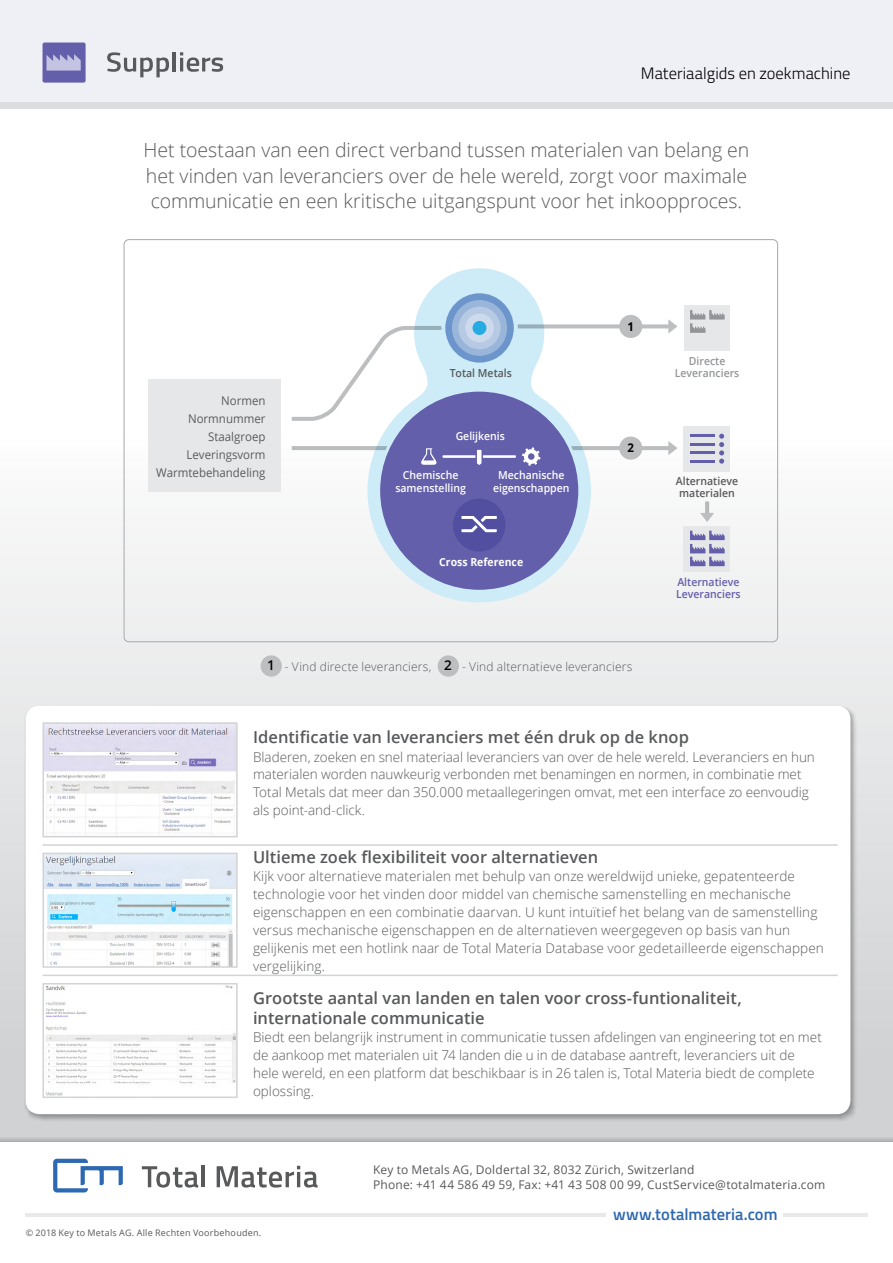
<style>
.page{position:relative;width:893px;height:1263px;background:#fff}
.page>*{position:absolute;margin:0;border:0;box-sizing:border-box;transform-origin:0 0}
.t1{font:300 19.5px/25.5px "Open Sans";letter-spacing:-.005em;color:#58595b;text-align:justify}
.t2{font:600 16.5px/19.5px "Open Sans";color:#58595b}
.t3{font:300 16.5px "Titillium Web";color:#000}
.t4{font:600 16.5px "Titillium Web";color:#2d68b2}
.t5{font:300 13.5px/18px "Open Sans";letter-spacing:.005em;color:#58595b}
.t6{font:12px/15px "Open Sans";letter-spacing:.015em;color:#58595b}
.t7{font:12px/18.1px "Open Sans";color:#5a5b5d;text-align:right;scale:.95 1}
.t8{font:300 12px "Open Sans";letter-spacing:.015em;color:#58595b}
.t9{font:700 12px "Open Sans";color:#000;scale:.95 1}
.t10{font:600 11.1px/13px "Open Sans";color:#fff;text-align:center;scale:.95 1}
.t11{font:600 11.1px/12px "Open Sans";color:#58595b;scale:.95 1}
.t12{font:600 11.1px/12px "Open Sans";color:#645faa;scale:.95 1}
.t13{font:600 11.1px/12px "Open Sans";color:#939598;text-align:center;scale:.95 1}
.t14{font:700 11.1px "Open Sans";color:#fff;scale:.95 1}
.t15{font:9px "Open Sans";letter-spacing:.025em;color:#58595b}
.s1{font-weight:600;font-size:13.5px;color:#000}
</style>
<div class="page">
<div style="left:0;top:368px;width:893px;height:774px;background:linear-gradient(to bottom,#fff,#cbcdcf)"></div>
<div style="left:24px;top:704px;width:834px;height:418px;background:#000;opacity:.31"></div>
<div style="left:26px;top:706px;width:824px;height:408px;background:#fff;border-radius:14px"></div>
<img style="left:46px;top:725px;width:189px;height:109px">
<div style="left:43px;top:722px;width:195px;height:115px;border:2px solid #d1d3d4"></div>
<img style="left:46px;top:856px;width:189px;height:109px">
<div style="left:43px;top:853px;width:195px;height:115px;border:2px solid #d1d3d4"></div>
<img style="left:46px;top:986px;width:189px;height:109px">
<div style="left:43px;top:983px;width:195px;height:115px;border:2px solid #d1d3d4"></div>
<hr style="left:43px;top:844px;width:795px;height:2px;background:#d1d3d4">
<hr style="left:43px;top:974px;width:795px;height:2px;background:#d1d3d4">
<div style="left:0;top:0;width:893px;height:102px;background:#efeff6"></div>
<div style="left:0;top:102px;width:893px;height:6px;background:#dcddde"></div>
<hr style="left:26px;top:1214px;width:580px;height:3px;background:#e9e9ea">
<hr style="left:783px;top:1214px;width:84px;height:3px;background:#e9e9ea">
<svg style="left:142px;top:1166px;width:56px;height:21px"></svg>
<hr style="left:202px;top:1165px;width:3px;height:22px;background:#58595b">
<svg style="left:217px;top:1166px;width:101px;height:21px"></svg>
<svg style="left:53px;top:1159px;width:70px;height:33px"></svg>
<div style="left:43px;top:43px;width:43px;height:40px;background:#645faa;border-radius:2px"></div>
<svg style="left:46px;top:54px;width:35px;height:17px"></svg>
<svg style="left:0;top:1123px;width:893px;height:19px;background:#cbccce"></svg>
<div style="left:148px;top:380px;width:133px;height:112px;background:#e6e7e8"></div>
<div style="left:367px;top:379px;width:224px;height:223px;background:#cdecf8;border-radius:50%"></div>
<div style="left:414px;top:268px;width:130px;height:130px;background:#cdecf8;border-radius:50%"></div>
<div style="left:684px;top:426px;width:46px;height:45px;background:#e6e7e8"></div>
<div style="left:684px;top:526px;width:46px;height:45px;background:#e6e7e8"></div>
<hr style="left:690px;top:435px;width:25px;height:2px;background:#645faa">
<hr style="left:690px;top:443px;width:25px;height:3px;background:#645faa">
<hr style="left:690px;top:452px;width:25px;height:2px;background:#645faa">
<svg style="left:719px;top:434px;width:5px;height:30px"></svg>
<hr style="left:690px;top:460px;width:25px;height:2px;background:#645faa">
<hr style="left:292px;top:446px;width:119px;height:4px;background:#bcbec0">
<svg style="left:571px;top:446px;width:97px;height:4px"></svg>
<div style="left:379px;top:390px;width:201px;height:201px;background:#645faa;border-radius:50%"></div>
<svg style="left:421px;top:448px;width:16px;height:17px"></svg>
<svg style="left:522px;top:447px;width:18px;height:19px"></svg>
<hr style="left:442px;top:455px;width:74px;height:3px;background:#fff">
<svg style="left:475px;top:449px;width:9px;height:16px"></svg>
<div style="left:453px;top:498px;width:53px;height:54px;background:#524fa1;border-radius:50%"></div>
<svg style="left:461px;top:516px;width:36px;height:17px"></svg>
<svg style="left:668px;top:441px;width:9px;height:14px"></svg>
<svg style="left:668px;top:319px;width:9px;height:14px"></svg>
<hr style="left:705px;top:501px;width:4px;height:14px;background:#bcbec0">
<svg style="left:700px;top:513px;width:14px;height:9px"></svg>
<div style="left:619px;top:436px;width:23px;height:24px;background:#bcbec0;border-radius:50%"></div>
<svg style="left:518px;top:324px;width:150px;height:4px"></svg>
<div style="left:619px;top:315px;width:23px;height:23px;background:#bcbec0;border-radius:50%"></div>
<div style="left:441px;top:289px;width:77px;height:78px;background:#cdecf8;border:8px solid #cdecf8;border-radius:50%"></div>
<div style="left:445px;top:293px;width:69px;height:70px;background:#6c95cb;border-radius:50%"></div>
<div style="left:452px;top:300px;width:55px;height:56px;background:#99b5d9;border-radius:50%"></div>
<div style="left:458px;top:306px;width:43px;height:43px;background:#b6cae4;border-radius:50%"></div>
<div style="left:465px;top:313px;width:29px;height:29px;background:#cdd9ec;border-radius:50%"></div>
<div style="left:472px;top:321px;width:14px;height:14px;background:#24abe2;border-radius:50%"></div>
<svg style="left:292px;top:326px;width:166px;height:95px"></svg>
<svg style="left:504px;top:365px;width:37px;height:32px"></svg>
<svg style="left:690px;top:531px;width:35px;height:35px"></svg>
<div style="left:684px;top:305px;width:46px;height:45px;background:#e6e7e8"></div>
<svg style="left:690px;top:310px;width:35px;height:23px"></svg>
<div style="left:261px;top:655px;width:21px;height:22px;background:#bcbec0;border-radius:50%"></div>
<div style="left:438px;top:655px;width:21px;height:22px;background:#bcbec0;border-radius:50%"></div>
<svg style="left:107px;top:52px;width:62px;height:25px"></svg>
<hr style="left:173px;top:52px;width:3px;height:19px;background:#58595b">
<svg style="left:180px;top:52px;width:43px;height:20px"></svg>
<p class="t3" style="left:641px;top:61px;width:211px">Materiaalgids en zoekmachine</p>
<h1 class="t1" style="left:144px;top:137px;width:607px">Het toestaan van een direct verband tussen materialen van belang en het vinden van leveranciers over de hele wereld, zorgt voor maximale communicatie en een kritische uitgangspunt voor het inkoopproces.</h1>
<p class="t7" style="left:156px;top:391px;width:117px">Normen<br>Normnummer<br>Staalgroep<br>Leveringsvorm<br>Warmtebehandeling</p>
<p class="t11" style="left:450px;top:366px;width:67px">Total Metals</p>
<p class="t10" style="left:456px;top:429px;width:53px">Gelijkenis</p>
<p class="t10" style="left:395px;top:468px;width:76px">Chemische samenstelling</p>
<p class="t10" style="left:493px;top:468px;width:82px">Mechanische eigenschappen</p>
<p class="t14" style="left:439px;top:554px;width:90px">Cross Reference</p>
<p class="t9" style="left:627px;top:318px;width:8px">1</p>
<p class="t9" style="left:627px;top:439px;width:8px">2</p>
<p class="t8" style="left:267px;top:658px;width:367px"><span class="s1">1</span> - Vind directe leveranciers, <span class="s1">2</span> - Vind alternatieve leveranciers</p>
<p class="t13" style="left:675px;top:354px;width:69px">Directe<br>Leveranciers</p>
<p class="t11" style="left:676px;top:475px;width:67px">Alternatieve materialen</p>
<p class="t12" style="left:676px;top:576px;width:69px">Alternatieve<br>Leveranciers</p>
<p class="t2" style="left:253px;top:727px;width:437px">Identificatie van leveranciers met één druk op de knop</p>
<p class="t5" style="left:253px;top:747px;width:563px">Bladeren, zoeken en snel materiaal leveranciers van over de hele wereld. Leveranciers en hun materialen worden nauwkeurig verbonden met benamingen en normen, in combinatie met Total Metals dat meer dan 350.000 metaallegeringen omvat, met een interface zo eenvoudig als point-and-click.</p>
<p class="t2" style="left:253px;top:847px;width:347px">Ultieme zoek flexibiliteit voor alternatieven</p>
<p class="t5" style="left:253px;top:867px;width:572px">Kijk voor alternatieve materialen met behulp van onze wereldwijd unieke, gepatenteerde technologie voor het vinden door middel van chemische samenstelling en mechanische eigenschappen en een combinatie daarvan. U kunt intuïtief het belang van de samenstelling versus mechanische eigenschappen en de alternatieven weergegeven op basis van hun gelijkenis met een hotlink naar de Total Materia Database voor gedetailleerde eigenschappen vergelijking.</p>
<p class="t2" style="left:253px;top:988px;width:490px">Grootste aantal van landen en talen voor cross-funtionaliteit, internationale communicatie</p>
<p class="t5" style="left:253px;top:1027px;width:570px">Biedt een belangrijk instrument in communicatie tussen afdelingen van engineering tot en met de aankoop met materialen uit 74 landen die u in de database aantreft, leveranciers uit de hele wereld, en een platform dat beschikbaar is in 26 talen is, Total Materia biedt de complete oplossing.</p>
<p class="t15" style="left:26px;top:1226px;width:237px">© 2018 Key to Metals AG. Alle Rechten Voorbehouden.</p>
<p class="t6" style="left:373px;top:1162px;width:454px">Key to Metals AG, Doldertal 32, 8032 Zürich, Switzerland<br>Phone: +41 44 586 49 59, Fax: +41 43 508 00 99, CustService@totalmateria.com</p>
<p class="t4" style="left:613px;top:1202px;width:166px">www.totalmateria.com</p>
</div>
